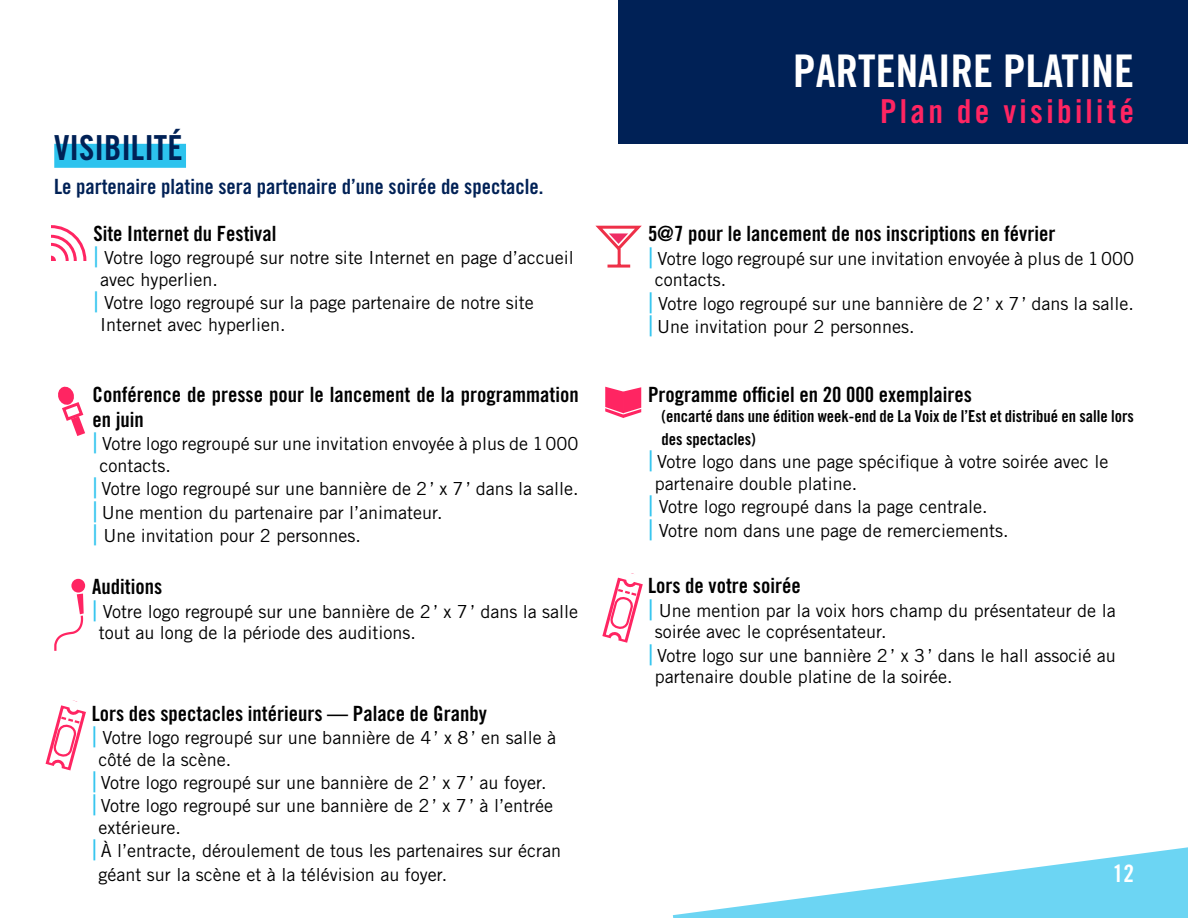
<style>
.page{position:relative;width:1188px;height:918px;background:#fff}
.page>*{position:absolute;margin:0;border:0;box-sizing:border-box;transform-origin:0 0}
.t1{font:45px "Trade Gothic LT Std Bd Cn 20";color:#fff}
.t2{font:34.5px "Trade Gothic LT Std Bd Cn 20";color:#002156}
.t3{font:33px "Trade Gothic LT Std Bd Cn 20";letter-spacing:.1em;color:#ff2562}
.t4{font:24px "Trade Gothic LT Std Bd Cn 20";color:#fff}
.t5{font:21px/25.2px "Trade Gothic LT Std Bd Cn 20";color:#000}
.t6{font:21px "Trade Gothic LT Std Bd Cn 20";color:#002156}
.t7{font:18px/21.6px "Trade Gothic LT Std";color:#000}
.t8{font:16.5px/23.4px "Trade Gothic LT Std Bd Cn 20";color:#000}
.s1{font-family:"Rakesly Rg";font-size:19.5px;color:#2dc3ee}
</style>
<div class="page">
<svg style="left:673px;top:847px;width:515px;height:71px"></svg>
<div style="left:619px;top:0;width:569px;height:144px;background:#002156"></div>
<div style="left:54px;top:144px;width:132px;height:24px;background:#2dc3ee"></div>
<svg style="left:51px;top:225px;width:36px;height:36px"></svg>
<div style="left:46px;top:256px;width:10px;height:10px;background:#ff2562;border-radius:50%"></div>
<div style="left:0;top:178px;width:51px;height:162px;background:#fff"></div>
<div style="left:7px;top:261px;width:103px;height:60px;background:#fff"></div>
<svg style="left:58px;top:386px;width:27px;height:50px"></svg>
<div style="left:71px;top:579px;width:14px;height:14px;background:#ff2562;border-radius:50%"></div>
<svg style="left:54px;top:594px;width:30px;height:57px"></svg>
<svg style="left:605px;top:387px;width:36px;height:31px"></svg>
<svg style="left:602px;top:573px;width:41px;height:70px"></svg>
<svg style="left:45px;top:700px;width:41px;height:71px"></svg>
<svg style="left:595px;top:225px;width:47px;height:28px"></svg>
<hr style="left:618px;top:249px;width:3px;height:17px;background:#ee3048">
<hr style="left:608px;top:265px;width:22px;height:3px;background:#ee3048">
<h2 class="t2" style="left:54px;top:127px;width:29px">Visibilité</h2>
<p class="t6" style="left:54px;top:174px;width:491px">Le partenaire platine sera partenaire d’une soirée de spectacle.</p>
<p class="t5" style="left:93px;top:220px;width:185px">Site Internet du Festival</p>
<p class="t7" style="left:100px;top:246px;width:475px;text-indent:-7px"><span class="s1">|</span> Votre logo regroupé sur notre site Internet en page d’accueil avec hyperlien.</p>
<p class="t7" style="left:100px;top:291px;width:435px;text-indent:-7px"><span class="s1">|</span> Votre logo regroupé sur la page partenaire de notre site<br>Internet avec hyperlien.</p>
<p class="t5" style="left:93px;top:382px;width:488px">Conférence de presse pour le lancement de la programmation en juin</p>
<p class="t7" style="left:99px;top:433px;width:481px;text-indent:-7px"><span class="s1">|</span> Votre logo regroupé sur une invitation envoyée à plus de 1000 contacts.</p>
<p class="t7" style="left:93px;top:477px;width:487px;line-height:23.4px"><span class="s1">|</span> Votre logo regroupé sur une bannière de 2’ x 7’ dans la salle. <span class="s1">|</span> Une mention du partenaire par l’animateur.<br><span class="s1">|</span> Une invitation pour 2 personnes.</p>
<p class="t5" style="left:92px;top:574px;width:71px">Auditions</p>
<p class="t7" style="left:99px;top:600px;width:481px;text-indent:-7px"><span class="s1">|</span> Votre logo regroupé sur une bannière de 2’ x 7’ dans la salle tout au long de la période des auditions.</p>
<p class="t5" style="left:92px;top:700px;width:397px">Lors des spectacles intérieurs — Palace de Granby</p>
<p class="t7" style="left:98px;top:727px;width:459px;text-indent:-7px"><span class="s1">|</span> Votre logo regroupé sur une bannière de 4’ x 8’ en salle à côté de la scène.</p>
<p class="t7" style="left:92px;top:771px;width:463px;line-height:23.4px"><span class="s1">|</span> Votre logo regroupé sur une bannière de 2’ x 7’ au foyer. <span class="s1">|</span> Votre logo regroupé sur une bannière de 2’ x 7’ à l’entrée</p>
<p class="t7" style="left:98px;top:817px;width:84px">extérieure.</p>
<p class="t7" style="left:92px;top:840px;width:471px"><span class="s1">|</span> À l’entracte, déroulement de tous les partenaires sur écran</p>
<p class="t7" style="left:98px;top:863px;width:350px">géant sur la scène et à la télévision au foyer.</p>
<h1 class="t1" style="left:793px;top:44px;width:43px">Partenaire</h1>
<h1 class="t1" style="left:1003px;top:44px;width:132px">PLATINE</h1>
<h3 class="t3" style="left:880px;top:92px;width:255px">Plan de visibilité</h3>
<p class="t5" style="left:648px;top:221px;width:409px">5@7 pour le lancement de nos inscriptions en février</p>
<p class="t7" style="left:655px;top:247px;width:481px;text-indent:-7px"><span class="s1">|</span> Votre logo regroupé sur une invitation envoyée à plus de 1000 contacts.</p>
<p class="t7" style="left:648px;top:291px;width:488px;line-height:23.4px"><span class="s1">|</span> Votre logo regroupé sur une bannière de 2’ x 7’ dans la salle. <span class="s1">|</span> Une invitation pour 2 personnes.</p>
<p class="t5" style="left:648px;top:382px;width:326px">Programme officiel en 20 000 exemplaires</p>
<p class="t8" style="left:662px;top:404px;width:474px">(encarté dans une édition week-end de La Voix de l’Est et distribué en salle lors des spectacles)</p>
<p class="t7" style="left:655px;top:451px;width:455px;text-indent:-7px"><span class="s1">|</span> Votre logo dans une page spécifique à votre soirée avec le partenaire double platine.</p>
<p class="t7" style="left:648px;top:495px;width:362px;line-height:23.4px"><span class="s1">|</span> Votre logo regroupé dans la page centrale.<br><span class="s1">|</span> Votre nom dans une page de remerciements.</p>
<p class="t5" style="left:648px;top:573px;width:154px">Lors de votre soirée</p>
<p class="t7" style="left:655px;top:599px;width:463px;text-indent:-7px"><span class="s1">|</span> Une mention par la voix hors champ du présentateur de la soirée avec le coprésentateur.</p>
<p class="t7" style="left:655px;top:644px;width:463px;text-indent:-7px"><span class="s1">|</span> Votre logo sur une bannière 2’ x 3’ dans le hall associé au partenaire double platine de la soirée.</p>
<h3 class="t4" style="left:1113px;top:859px;width:23px">12</h3>
</div>
